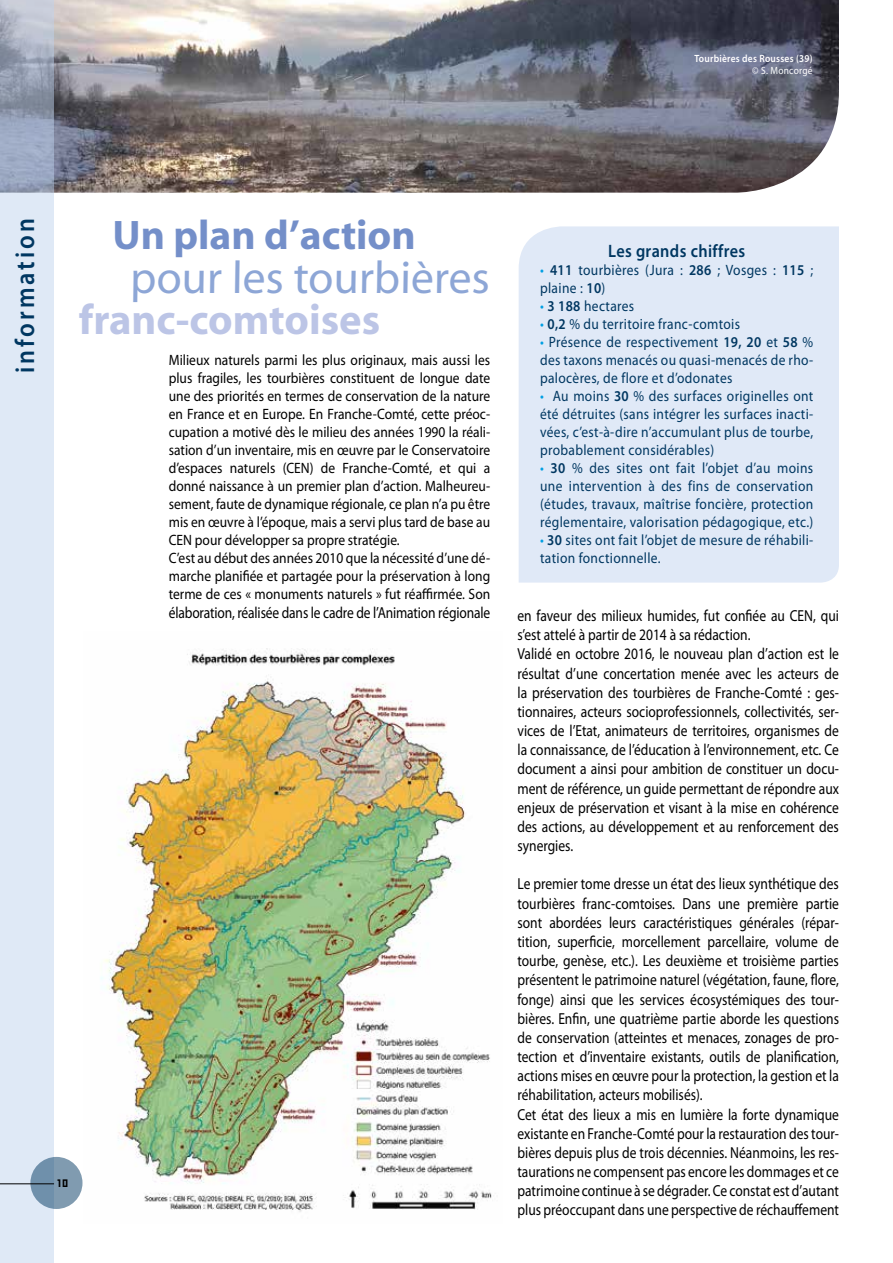
<style>
.page{position:relative;width:893px;height:1263px;background:#fff}
.page>*{position:absolute;margin:0;border:0;box-sizing:border-box;transform-origin:0 0}
.t1{font:45.9px "Myriad";color:#8da6d6}
.t2{font:700 42.6px "Myriad";color:#bcc5e6}
.t3{font:700 41.4px "Myriad";color:#748fc9}
.t4{font:600 27px "Myriad Pro";letter-spacing:.12em;color:#003761;scale:.9 1}
.t5{font:600 18px "Myriad Pro";letter-spacing:.025em;color:#003761;scale:.9 1}
.t6{font:18px "Minimum A Noir";color:#000}
.t7{font:15.9px/19.2px "Myriad Pro";color:#000;scale:.85 1}
.t8{font:15px/18px "Myriad Pro";color:#000;scale:.9 1}
.t9{font:15px/18px "Myriad Pro";letter-spacing:.025em;color:#003761;text-align:justify;scale:.9 1}
.t10{font:600 10.5px "Myriad Pro";letter-spacing:.025em;color:#fff;scale:.9 1}
.t11{font:10.5px "Myriad Pro";letter-spacing:.025em;color:#fff;scale:.9 1}
.s1{color:#009fe3}
.s2{font-weight:600}
</style>
<div class="page">
<div style="left:519px;top:226px;width:320px;height:357px;background:#e0e9f7"></div>
<img style="left:101px;top:648px;width:391px;height:564px">
<img style="left:54px;top:0;width:785px;height:193px">
<svg style="left:0;top:0;width:54px;height:1263px;background:#d5deed"></svg>
<div style="left:30px;top:1157px;width:53px;height:52px;background:linear-gradient(to right,#6d8fab,#88a1b3);border-radius:50%"></div>
<hr style="left:0;top:1183px;width:54px;height:1px;background:#000">
<p class="t10" style="left:694px;top:52px;width:133px">Tourbières des Rousses (39)</p>
<p class="t11" style="left:752px;top:64px;width:69px">© S. Moncorgé</p>
<h3 class="t4" style="left:8px;top:373px;width:173px;rotate:-90deg">information</h3>
<h3 class="t3" style="left:113px;top:214px;width:305px">Un plan d’action</h3>
<h1 class="t1" style="left:130px;top:255px;width:362px">pour les tourbières</h1>
<h2 class="t2" style="left:79px;top:297px;width:303px">franc-comtoises</h2>
<p class="t8" style="left:169px;top:351px;width:359px">Milieux naturels parmi les plus originaux, mais aussi les plus fragiles, les tourbières constituent de longue date une des priorités en termes de conservation de la nature en France et en Europe. En Franche-Comté, cette préoc&shy;cupation a motivé dès le milieu des années 1990 la réali&shy;sation d’un inventaire, mis en œuvre par le Conservatoire d’espaces naturels (CEN) de Franche-Comté, et qui a donné naissance à un premier plan d’action. Malheureu&shy;sement, faute de dynamique régionale, ce plan n’a pu être mis en œuvre à l’époque, mais a servi plus tard de base au CEN pour développer sa propre stratégie.<br>C’est au début des années 2010 que la nécessité d’une dé&shy;marche planifiée et partagée pour la préservation à long terme de ces « monuments naturels » fut réaffirmée. Son</p>
<p class="t7" style="left:169px;top:603px;width:380px">élaboration, réalisée dans le cadre de l’Animation régionale</p>
<p class="t6" style="left:57px;top:1173px;width:13px">10</p>
<p class="t5" style="left:608px;top:240px;width:154px">Les grands chiffres</p>
<p class="t9" style="left:540px;top:261px;width:305px"><span class="s1">•</span> <span class="s2">411</span> tourbières (Jura : <span class="s2">286</span> ; Vosges : <span class="s2">115</span> ; plaine : <span class="s2">10</span>)</p>
<p class="t9" style="left:540px;top:297px;width:106px"><span class="s1">•</span> <span class="s2">3 188</span> hectares</p>
<p class="t9" style="left:540px;top:315px;width:224px"><span class="s1">•</span> <span class="s2">0,2</span> % du territoire franc-comtois</p>
<p class="t9" style="left:540px;top:333px;width:305px"><span class="s1">•</span> Présence de respectivement <span class="s2">19, 20</span> et <span class="s2">58</span> % des taxons menacés ou quasi-menacés de rho&shy;palocères, de flore et d’odonates</p>
<p class="t9" style="left:540px;top:387px;width:305px"><span class="s1">•</span> Au moins <span class="s2">30</span> % des surfaces originelles ont été détruites (sans intégrer les surfaces inacti&shy;vées, c’est-à-dire n’accumulant plus de tourbe, probablement considérables)</p>
<p class="t9" style="left:540px;top:459px;width:305px"><span class="s1">•</span> <span class="s2">30</span> % des sites ont fait l’objet d’au moins une intervention à des fins de conservation (études, travaux, maîtrise foncière, protection réglementaire, valorisation pédagogique, etc.)</p>
<p class="t9" style="left:540px;top:531px;width:305px"><span class="s1">•</span> <span class="s2">30</span> sites ont fait l’objet de mesure de réhabili&shy;tation fonctionnelle.</p>
<p class="t7" style="left:517px;top:606px;width:380px">en faveur des milieux humides, fut confiée au CEN, qui s’est attelé à partir de 2014 à sa rédaction.<br>Validé en octobre 2016, le nouveau plan d’action est le résultat d’une concertation menée avec les acteurs de la préservation des tourbières de Franche-Comté : ges&shy;tionnaires, acteurs socioprofessionnels, collectivités, ser&shy;vices de l’Etat, animateurs de territoires, organismes de la connaissance, de l’éducation à l’environnement, etc. Ce document a ainsi pour ambition de constituer un docu&shy;ment de référence, un guide permettant de répondre aux enjeux de préservation et visant à la mise en cohérence des actions, au développement et au renforcement des synergies.</p>
<p class="t7" style="left:517px;top:874px;width:380px">Le premier tome dresse un état des lieux synthétique des tourbières franc-comtoises. Dans une première partie sont abordées leurs caractéristiques générales (répar&shy;tition, superficie, morcellement parcellaire, volume de tourbe, genèse, etc.). Les deuxième et troisième parties présentent le patrimoine naturel (végétation, faune, flore, fonge) ainsi que les services écosystémiques des tour&shy;bières. Enfin, une quatrième partie aborde les questions de conservation (atteintes et menaces, zonages de pro&shy;tection et d’inventaire existants, outils de planification, actions mises en œuvre pour la protection, la gestion et la réhabilitation, acteurs mobilisés).<br>Cet état des lieux a mis en lumière la forte dynamique existante en Franche-Comté pour la restauration des tour&shy;bières depuis plus de trois décennies. Néanmoins, les res&shy;taurations ne compensent pas encore les dommages et ce patrimoine continue à se dégrader. Ce constat est d’autant plus préoccupant dans une perspective de réchauffement</p>
</div>
